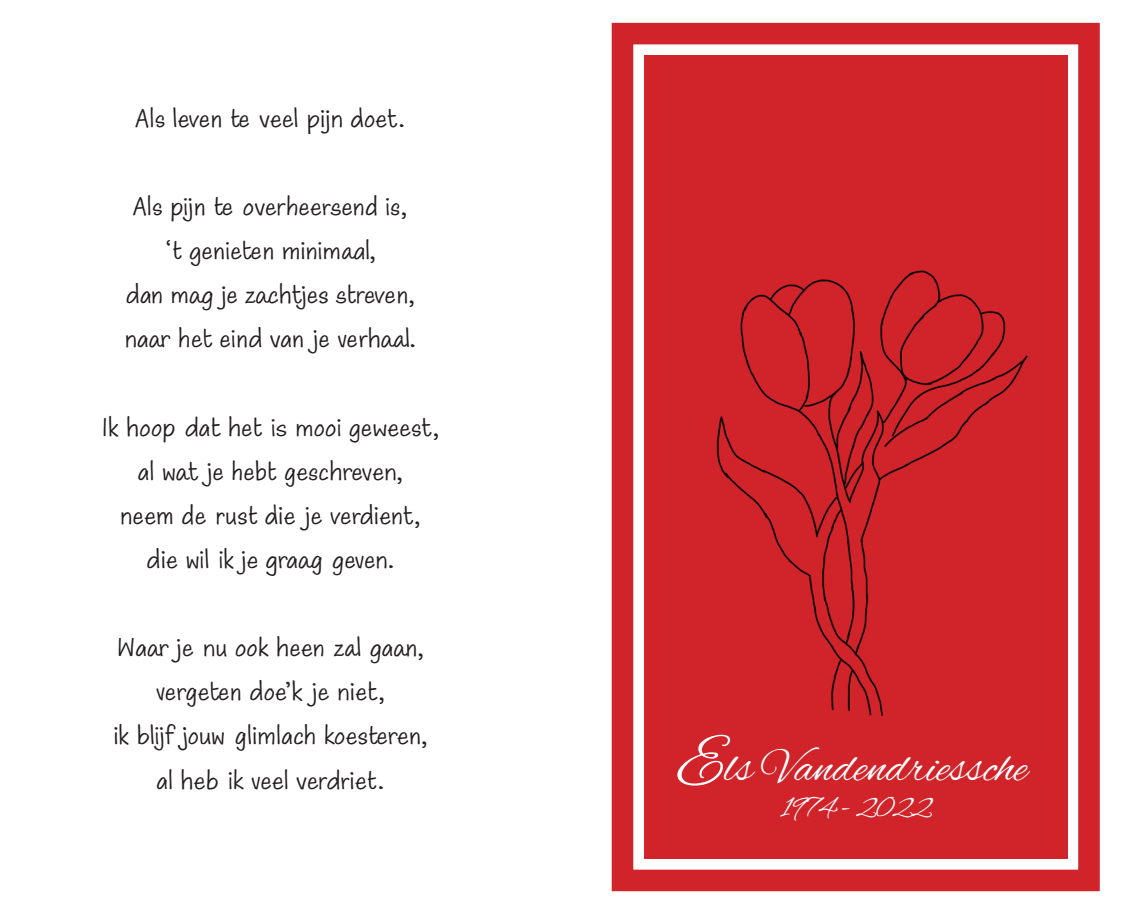
<style>
.page{position:relative;width:1141px;height:918px;background:#fff}
.page>*{position:absolute;margin:0;border:0;box-sizing:border-box;transform-origin:0 0}
.t1{font:47.25px "Alex Brush";color:#fff}
.t2{font:36.75px "Maku";color:#231f20}
.t3{font:29.75px "Alex Brush";color:#fff}
.s1{font-size:68.25px}
</style>
<div class="page">
<svg style="left:611px;top:22px;width:489px;height:870px;background:#d74248"></svg>
<div style="left:655px;top:66px;width:402px;height:782px;border:22px solid #d1232a"></div>
<div style="left:676px;top:221px;width:394px;height:497px;background:#d1232a"></div>
<p class="t2" style="left:136px;top:93px;width:272px">Als leven te veel pijn doet.</p>
<p class="t2" style="left:133px;top:181px;width:277px">Als pijn te overheersend is,</p>
<p class="t2" style="left:165px;top:225px;width:214px">‘t genieten minimaal,</p>
<p class="t2" style="left:126px;top:269px;width:292px">dan mag je zachtjes streven,</p>
<p class="t2" style="left:125px;top:313px;width:294px">naar het eind van je verhaal.</p>
<p class="t2" style="left:102px;top:401px;width:341px">Ik hoop dat het is mooi geweest,</p>
<p class="t2" style="left:138px;top:445px;width:268px">al wat je hebt geschreven,</p>
<p class="t2" style="left:120px;top:490px;width:304px">neem de rust die je verdient,</p>
<p class="t2" style="left:147px;top:534px;width:251px">die wil ik je graag geven.</p>
<p class="t2" style="left:117px;top:622px;width:310px">Waar je nu ook heen zal gaan,</p>
<p class="t2" style="left:156px;top:666px;width:232px">vergeten doe’k je niet,</p>
<p class="t2" style="left:113px;top:710px;width:317px">ik blijf jouw glimlach koesteren,</p>
<p class="t2" style="left:156px;top:754px;width:231px">al heb ik veel verdriet.</p>
<p class="t1" style="left:677px;top:741px;width:352px"><span class="s1">E</span>ls Vandendriessche</p>
<p class="t3" style="left:780px;top:791px;width:152px">1974 - 2022</p>
</div>
